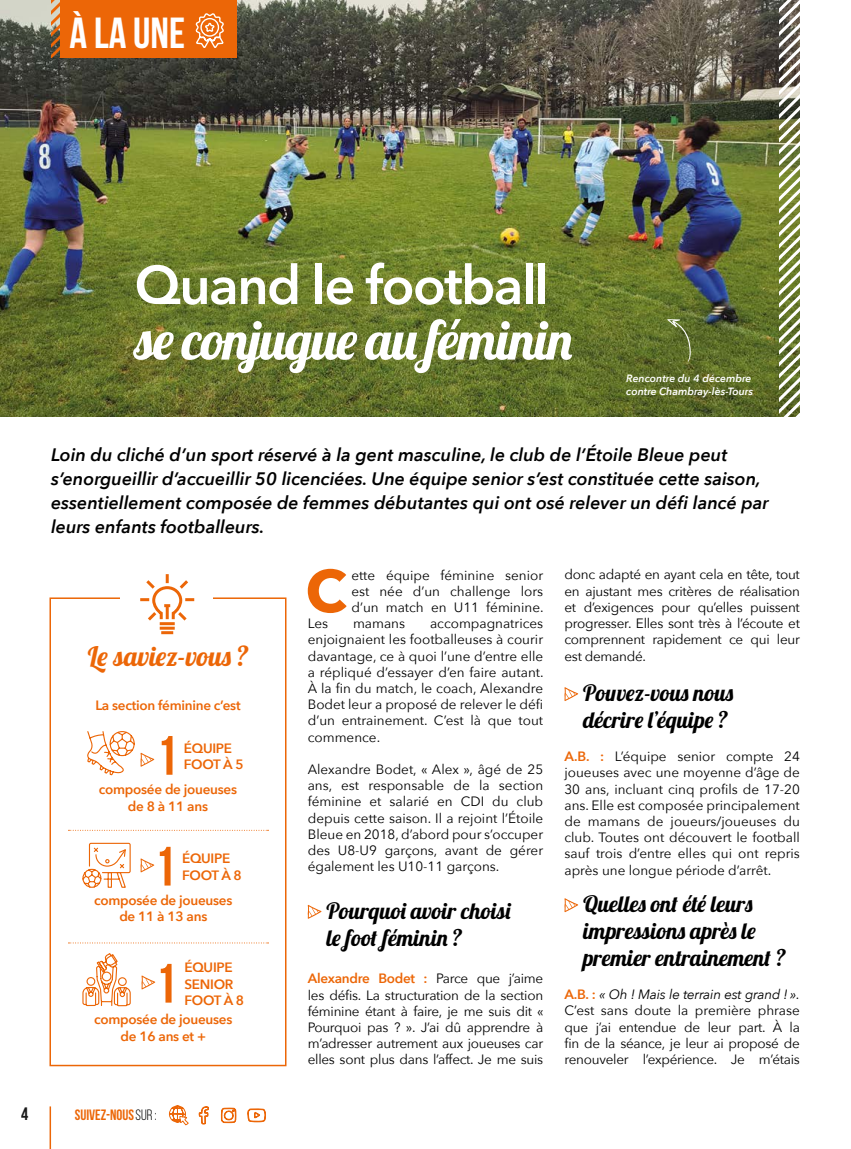
<style>
.page{position:relative;width:851px;height:1149px;background:#fff}
.page>*{position:absolute;margin:0;border:0;box-sizing:border-box;transform-origin:0 0}
.t1{font:700 59.25px "Avenir Next";color:#ec6607}
.t2{font:700 55.35px "Bebas Neue";color:#ec6607}
.t3{font:54px "Lobster";letter-spacing:-.03em;color:#fff}
.t4{font:600 54px "Avenir Next";letter-spacing:-.03em;color:#fff}
.t5{font:700 43.5px "Bebas Neue";color:#fff}
.t6{font:27px "Lobster";color:#ec6607}
.t7{font:22.5px/27px "Lobster";color:#000}
.t8{font:italic 600 18px/24px "Avenir Next";color:#000}
.t9{font:700 18px "Bebas Neue";color:#000}
.t10{font:700 15px "Bebas Neue";color:#ec6607}
.t11{font:13.5px/16.2px "Avenir Next";color:#000;text-align:justify}
.t12{font:600 13.5px/16.2px "Avenir Next";letter-spacing:-.02em;color:#ec6607;text-align:center}
.t13{font:italic 600 10.5px/12.6px "Avenir Next";color:#fff}
.s1{font-weight:600;color:#ec6607}
.s2{font-style:italic}
.s3{font-weight:400;color:#000}
</style>
<div class="page">
<img style="left:0;top:0;width:778px;height:416px">
<hr style="left:50px;top:1106px;width:1px;height:42px;background:#ec6607">
<svg style="left:199px;top:1106px;width:10px;height:18px"></svg>
<svg style="left:221px;top:1107px;width:15px;height:15px"></svg>
<svg style="left:247px;top:1108px;width:19px;height:13px"></svg>
<svg style="left:169px;top:1105px;width:20px;height:19px"></svg>
<div style="left:60px;top:0;width:176px;height:21px;background:#ec6607"></div>
<div style="left:60px;top:5px;width:176px;height:52px;background:#ec6607"></div>
<svg style="left:51px;top:0;width:9px;height:57px"></svg>
<svg style="left:194px;top:13px;width:31px;height:83px"></svg>
<svg style="left:308px;top:904px;width:13px;height:14px"></svg>
<svg style="left:564px;top:687px;width:14px;height:14px"></svg>
<svg style="left:564px;top:898px;width:14px;height:14px"></svg>
<div style="left:49px;top:597px;width:237px;height:468px;background:#fff;border:2px solid #ec6607"></div>
<div style="left:120px;top:567px;width:93px;height:66px;background:#fff"></div>
<svg style="left:140px;top:574px;width:55px;height:61px"></svg>
<svg style="left:68px;top:829px;width:200px;height:1px"></svg>
<svg style="left:68px;top:942px;width:200px;height:1px"></svg>
<svg style="left:140px;top:858px;width:14px;height:14px"></svg>
<svg style="left:141px;top:975px;width:14px;height:14px"></svg>
<svg style="left:778px;top:0;width:21px;height:417px"></svg>
<svg style="left:82px;top:953px;width:49px;height:53px"></svg>
<svg style="left:82px;top:842px;width:49px;height:46px"></svg>
<svg style="left:87px;top:731px;width:67px;height:44px"></svg>
<svg style="left:667px;top:319px;width:23px;height:43px"></svg>
<h3 class="t5" style="left:70px;top:9px;width:117px">À LA UNE</h3>
<h3 class="t4" style="left:135px;top:239px;width:416px">Quand le football</h3>
<h3 class="t3" style="left:135px;top:305px;width:441px">se conjugue au féminin</h3>
<p class="t13" style="left:626px;top:372px;width:128px">Rencontre du 4 décembre contre Chambray-lès-Tours</p>
<p class="t8" style="left:51px;top:441px;width:719px">Loin du cliché d’un sport réservé à la gent masculine, le club de l’Étoile Bleue peut s’enorgueillir d’accueillir 50 licenciées. Une équipe senior s’est constituée cette saison, essentiellement composée de femmes débutantes qui ont osé relever un défi lancé par leurs enfants footballeurs.</p>
<h1 class="t1" style="left:305px;top:539px;width:43px">C</h1>
<p class="t11" style="left:351px;top:566px;width:194px">ette équipe féminine senior est née d’un challenge lors d’un match en U11 féminine.</p>
<p class="t11" style="left:308px;top:614px;width:22px">Les</p>
<p class="t11" style="left:353px;top:614px;width:54px">mamans</p>
<p class="t11" style="left:564px;top:566px;width:237px">donc adapté en ayant cela en tête, tout en ajustant mes critères de réalisation et d’exigences pour qu’elles puissent progresser. Elles sont très à l’écoute et comprennent rapidement ce qui leur est demandé.</p>
<h3 class="t7" style="left:583px;top:679px;width:152px">Pouvez-vous nous décrire l’équipe ?</h3>
<p class="t11" style="left:564px;top:747px;width:237px"><span class="s1">A.B. :</span> L’équipe senior compte 24 joueuses avec une moyenne d’âge de 30 ans, incluant cinq profils de 17-20 ans. Elle est composée principalement de mamans de joueurs/joueuses du club. Toutes ont découvert le football sauf trois d’entre elles qui ont repris après une longue période d’arrêt.</p>
<h3 class="t7" style="left:583px;top:889px;width:204px">Quelles ont été leurs impressions après le premier entrainement ?</h3>
<p class="t11" style="left:564px;top:985px;width:237px"><span class="s1">A.B. :</span> <span class="s2">« Oh ! Mais le terrain est grand ! ».<br></span>C’est sans doute la première phrase que j’ai entendue de leur part. À la fin de la séance, je leur ai proposé de renouveler l’expérience. Je m’étais</p>
<p class="t11" style="left:308px;top:614px;width:237px;text-indent:122px">accompagnatrices enjoignaient les footballeuses à courir davantage, ce à quoi l’une d’entre elle a répliqué d’essayer d’en faire autant.<br>À la fin du match, le coach, Alexandre Bodet leur a proposé de relever le défi d’un entrainement. C’est là que tout commence.</p>
<p class="t11" style="left:308px;top:760px;width:237px">Alexandre Bodet, « Alex », âgé de 25 ans, est responsable de la section féminine et salarié en CDI du club depuis cette saison. Il a rejoint l’Étoile Bleue en 2018, d’abord pour s’occuper des U8-U9 garçons, avant de gérer également les U10-11 garçons.</p>
<h3 class="t7" style="left:326px;top:896px;width:186px">Pourquoi avoir choisi le foot féminin ?</h3>
<p class="t11" style="left:308px;top:969px;width:237px"><span class="s1">Alexandre Bodet :</span> Parce que j’aime les défis. La structuration de la section féminine étant à faire, je me suis dit « Pourquoi pas ? ». J’ai dû apprendre à m’adresser autrement aux joueuses car elles sont plus dans l’affect. Je me suis</p>
<h3 class="t6" style="left:88px;top:639px;width:162px">Le saviez-vous ?</h3>
<p class="t12" style="left:95px;top:696px;width:147px">La section féminine c’est</p>
<h2 class="t2" style="left:156px;top:725px;width:23px">1</h2>
<p class="t12" style="left:184px;top:739px;width:61px;text-align:left">ÉQUIPE<br>FOOT À 5</p>
<p class="t12" style="left:99px;top:781px;width:140px">composée de joueuses de 8 à 11 ans</p>
<h2 class="t2" style="left:154px;top:835px;width:23px">1</h2>
<p class="t12" style="left:182px;top:850px;width:61px;text-align:left">ÉQUIPE<br>FOOT À 8</p>
<p class="t12" style="left:94px;top:891px;width:140px">composée de joueuses de 11 à 13 ans</p>
<h2 class="t2" style="left:155px;top:952px;width:23px">1</h2>
<p class="t12" style="left:184px;top:958px;width:61px;text-align:left">ÉQUIPE<br>SENIOR<br>FOOT À 8</p>
<p class="t12" style="left:94px;top:1010px;width:140px">composée de joueuses de 16 ans et +</p>
<h3 class="t9" style="left:21px;top:1103px;width:9px">4</h3>
<p class="t10" style="left:75px;top:1106px;width:83px">SUIVEZ-NOUS<span class="s3">SUR :</span></p>
</div>
